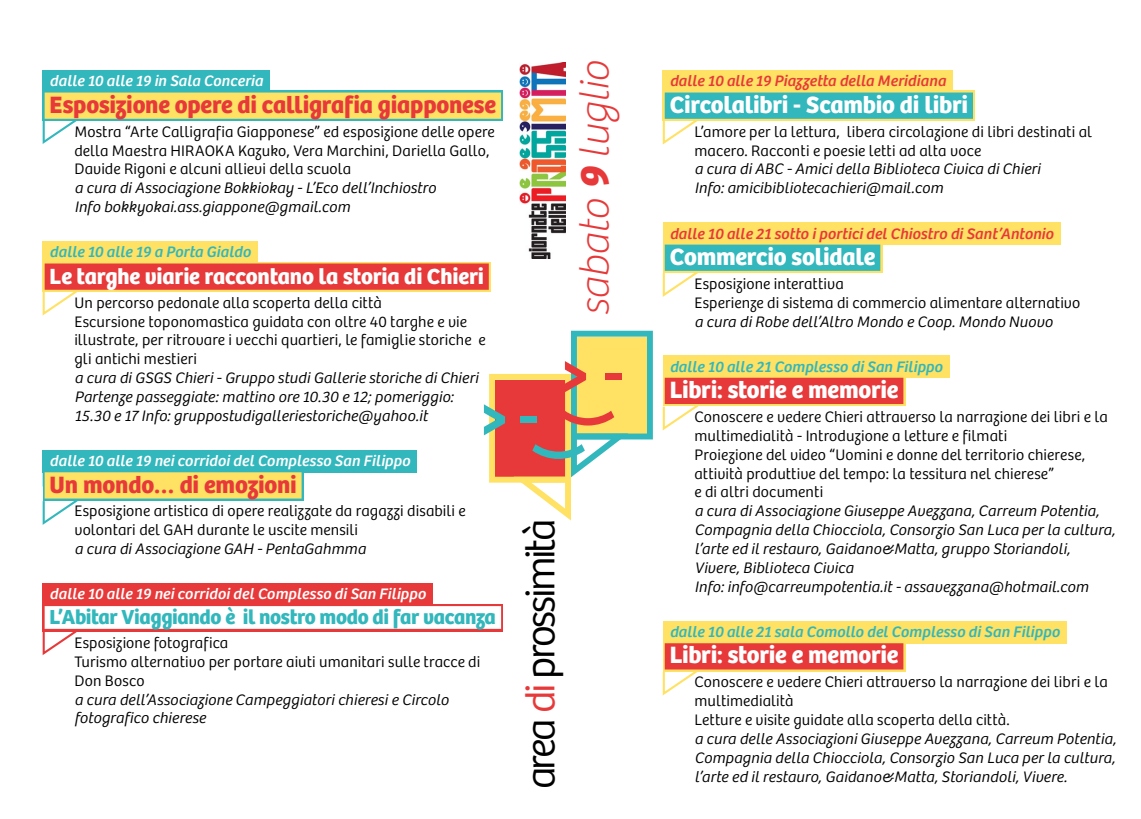
<style>
.page{position:relative;width:1141px;height:819px;background:#fff}
.page>*{position:absolute;margin:0;border:0;box-sizing:border-box;transform-origin:0 0}
.t1{font:300 42px "Bree";letter-spacing:-.06em;color:#000}
.t2{font:italic 100 42px "Bree";letter-spacing:-.015em;color:#e73939}
.t3{font:700 24.5px "Bree";letter-spacing:-.005em;color:#fff}
.t4{font:700 24.5px "Bree";letter-spacing:-.005em;color:#e73939}
.t5{font:700 22.75px "Bree";letter-spacing:-.01em;color:#fff}
.t6{font:700 21px "Bree";letter-spacing:-.02em;color:#31b7bc}
.t7{font:300 15.75px/18.9px "Bree";letter-spacing:.01em;color:#000}
.t8{font:italic 300 15.75px/18.9px "Bree";letter-spacing:.005em;color:#000}
.t9{font:italic 15.75px "Bree";letter-spacing:.005em;color:#fff}
.t10{font:italic 15.75px "Bree";letter-spacing:.005em;color:#31b7bc}
.t11{font:italic 15.75px "Bree";letter-spacing:.005em;color:#e73939}
.s1{font-weight:700}
.s2{color:#e73939}
</style>
<div class="page">
<svg style="left:42px;top:459px;width:1px;height:28px"></svg>
<svg style="left:42px;top:116px;width:35px;height:28px"></svg>
<svg style="left:42px;top:287px;width:39px;height:29px"></svg>
<svg style="left:42px;top:501px;width:36px;height:24px"></svg>
<svg style="left:42px;top:627px;width:39px;height:28px"></svg>
<svg style="left:662px;top:671px;width:39px;height:25px"></svg>
<svg style="left:662px;top:406px;width:37px;height:25px"></svg>
<svg style="left:662px;top:273px;width:36px;height:24px"></svg>
<svg style="left:662px;top:117px;width:36px;height:28px"></svg>
<div style="left:43px;top:70px;width:227px;height:22px;background:#31b7bc"></div>
<div style="left:43px;top:90px;width:460px;height:31px;background:#31b7bc"></div>
<div style="left:45px;top:92px;width:456px;height:27px;background:#ffe163"></div>
<div style="left:43px;top:241px;width:215px;height:22px;background:#ffe163"></div>
<svg style="left:43px;top:262px;width:448px;height:29px"></svg>
<div style="left:45px;top:263px;width:444px;height:27px;background:#e73939"></div>
<div style="left:43px;top:450px;width:374px;height:22px;background:#31b7bc"></div>
<div style="left:43px;top:470px;width:261px;height:31px;background:linear-gradient(to right,#a6ce89,#a4ce8a)"></div>
<div style="left:45px;top:472px;width:257px;height:26px;background:#ffe163"></div>
<div style="left:43px;top:583px;width:390px;height:22px;background:#e73939"></div>
<div style="left:43px;top:603px;width:460px;height:28px;background:linear-gradient(to right,#e73939,#e73939)"></div>
<div style="left:45px;top:606px;width:456px;height:22px;background:#fff"></div>
<svg style="left:484px;top:331px;width:169px;height:189px"></svg>
<div style="left:605px;top:373px;width:17px;height:7px;background:#e73939"></div>
<div style="left:663px;top:70px;width:290px;height:22px;background:#ffe163"></div>
<div style="left:663px;top:90px;width:312px;height:31px;background:#ffe163"></div>
<div style="left:665px;top:92px;width:308px;height:27px;background:#31b7bc"></div>
<div style="left:663px;top:222px;width:397px;height:22px;background:#ffe163"></div>
<div style="left:663px;top:242px;width:219px;height:31px;background:#ffe163"></div>
<div style="left:665px;top:244px;width:215px;height:27px;background:#31b7bc"></div>
<div style="left:663px;top:355px;width:286px;height:22px;background:#ffe163"></div>
<svg style="left:663px;top:377px;width:242px;height:29px"></svg>
<div style="left:665px;top:378px;width:238px;height:26px;background:#e73939"></div>
<div style="left:663px;top:621px;width:404px;height:22px;background:#ffe163"></div>
<svg style="left:663px;top:643px;width:242px;height:28px"></svg>
<div style="left:665px;top:643px;width:238px;height:26px;background:#e73939"></div>
<img style="left:519px;top:63px;width:47px;height:195px">
<p class="t9" style="left:50px;top:72px;width:215px">dalle 10 alle 19 in Sala Conceria</p>
<h2 class="t4" style="left:50px;top:90px;width:448px">Esposizione opere di calligrafia giapponese</h2>
<p class="t7" style="left:74px;top:122px;width:422px">Mostra “Arte Calligrafia Giapponese” ed esposizione delle opere della Maestra HIRAOKA Kazuko, Vera Marchini, Dariella Gallo,<br>Davide Rigoni e alcuni allievi della scuola</p>
<p class="t8" style="left:74px;top:179px;width:363px">a cura di Associazione Bokkiokay - L’Eco dell’Inchiostro<br>Info bokkyokai.ass.giappone@gmail.com</p>
<p class="t10" style="left:50px;top:243px;width:203px">dalle 10 alle 19 a Porta Gialdo</p>
<h3 class="t5" style="left:50px;top:262px;width:436px">Le targhe viarie raccontano la storia di Chieri</h3>
<p class="t7" style="left:74px;top:293px;width:413px">Un percorso pedonale alla scoperta della città<br>Escursione toponomastica guidata con oltre 40 targhe e vie illustrate, per ritrovare i vecchi quartieri, le famiglie storiche e gli antichi mestieri</p>
<p class="t8" style="left:74px;top:369px;width:405px">a cura di GSGS Chieri - Gruppo studi Gallerie storiche di Chieri<br>Partenze passeggiate: mattino ore 10.30 e 12; pomeriggio:<br>15.30 e 17 Info: gruppostudigalleriestoriche@yahoo.it</p>
<p class="t9" style="left:50px;top:452px;width:362px">dalle 10 alle 19 nei corridoi del Complesso San Filippo</p>
<h2 class="t4" style="left:50px;top:469px;width:249px">Un mondo… di emozioni</h2>
<p class="t7" style="left:74px;top:502px;width:393px">Esposizione artistica di opere realizzate da ragazzi disabili e volontari del GAH durante le uscite mensili</p>
<p class="t8" style="left:74px;top:540px;width:293px">a cura di Associazione GAH - PentaGahmma</p>
<p class="t9" style="left:50px;top:585px;width:378px">dalle 10 alle 19 nei corridoi del Complesso di San Filippo</p>
<h3 class="t6" style="left:50px;top:604px;width:448px">L’Abitar Viaggiando è il nostro modo di far vacanza</h3>
<p class="t7" style="left:74px;top:633px;width:407px">Esposizione fotografica<br>Turismo alternativo per portare aiuti umanitari sulle tracce di<br>Don Bosco</p>
<p class="t8" style="left:74px;top:690px;width:376px">a cura dell’Associazione Campeggiatori chieresi e Circolo fotografico chierese</p>
<h1 class="t2" style="left:571px;top:316px;width:257px;rotate:-90deg">sabato <span class="s1">9</span> luglio</h1>
<h1 class="t1" style="left:516px;top:789px;width:272px;rotate:-90deg">area <span class="s2">di</span> prossimità</h1>
<p class="t11" style="left:670px;top:72px;width:278px">dalle 10 alle 19 Piazzetta della Meridiana</p>
<h2 class="t3" style="left:670px;top:90px;width:300px">Circolalibri - Scambio di libri</h2>
<p class="t7" style="left:694px;top:122px;width:399px">L’amore per la lettura, libera circolazione di libri destinati al macero. Racconti e poesie letti ad alta voce</p>
<p class="t8" style="left:694px;top:160px;width:347px">a cura di ABC - Amici della Biblioteca Civica di Chieri<br>Info: amicibibliotecachieri@mail.com</p>
<p class="t11" style="left:670px;top:224px;width:385px">dalle 10 alle 21 sotto i portici del Chiostro di Sant’Antonio</p>
<h2 class="t3" style="left:670px;top:242px;width:207px">Commercio solidale</h2>
<p class="t7" style="left:694px;top:274px;width:387px">Esposizione interattiva<br>Esperienze di sistema di commercio alimentare alternativo</p>
<p class="t8" style="left:694px;top:312px;width:360px">a cura di Robe dell’Altro Mondo e Coop. Mondo Nuovo</p>
<p class="t10" style="left:670px;top:357px;width:274px">dalle 10 alle 21 Complesso di San Filippo</p>
<h2 class="t3" style="left:670px;top:375px;width:230px">Libri: storie e memorie</h2>
<p class="t7" style="left:694px;top:407px;width:415px">Conoscere e vedere Chieri attraverso la narrazione dei libri e la multimedialità - Introduzione a letture e filmati<br>Proiezione del video “Uomini e donne del territorio chierese, attività produttive del tempo: la tessitura nel chierese”<br>e di altri documenti</p>
<p class="t8" style="left:694px;top:502px;width:422px">a cura di Associazione Giuseppe Avezzana, Carreum Potentia, Compagnia della Chiocciola, Consorzio San Luca per la cultura, l’arte ed il restauro, Gaidano&amp;Matta, gruppo Storiandoli, Vivere, Biblioteca Civica<br>Info: info@carreumpotentia.it - assavezzana@hotmail.com</p>
<p class="t10" style="left:670px;top:623px;width:391px">dalle 10 alle 21 sala Comollo del Complesso di San Filippo</p>
<h2 class="t3" style="left:670px;top:640px;width:230px">Libri: storie e memorie</h2>
<p class="t7" style="left:694px;top:673px;width:415px">Conoscere e vedere Chieri attraverso la narrazione dei libri e la multimedialità<br>Letture e visite guidate alla scoperta della città.</p>
<p class="t8" style="left:694px;top:729px;width:423px;text-align:justify">a cura delle Associazioni Giuseppe Avezzana, Carreum Potentia, Compagnia della Chiocciola, Consorzio San Luca per la cultura, l’arte ed il restauro, Gaidano&amp;Matta, Storiandoli, Vivere.</p>
</div>
